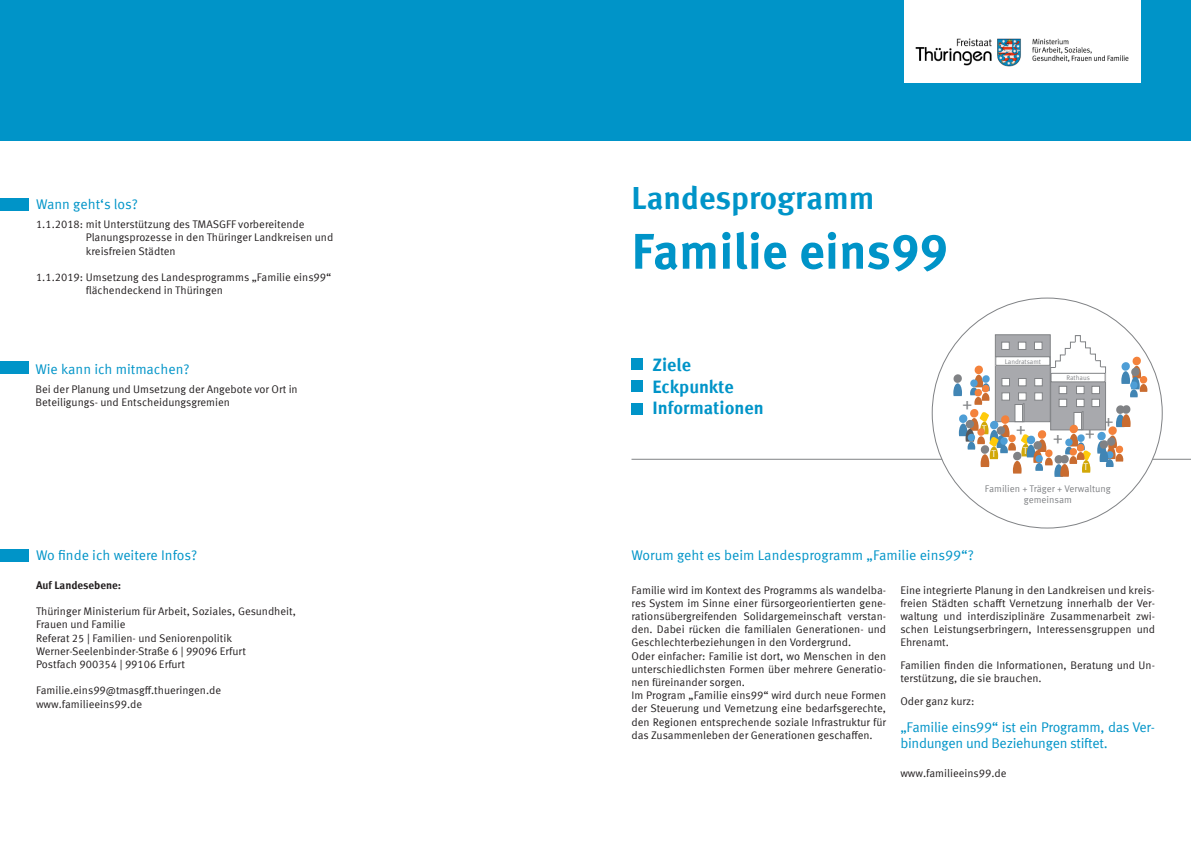
<style>
.page{position:relative;width:1191px;height:842px;background:#fff}
.page>*{position:absolute;margin:0;border:0;box-sizing:border-box;transform-origin:0 0}
.t1{font:700 50px "Meta Offc Pro";color:#0094c8}
.t2{font:700 32px "Meta Offc Pro";color:#0094c8}
.t3{font:19.2px "Meta Offc Pro Norm";color:#808285}
.t4{font:700 18px/21.6px "Meta Offc Pro";color:#0094c8}
.t5{font:14px/16.8px "Meta Offc Pro Norm";letter-spacing:-.005em;color:#0094c8}
.t6{font:11px/13.2px "Meta Offc Pro Norm";color:#231f20}
.t7{font:700 11px "Meta Offc Pro";color:#231f20}
.t8{font:9.6px/11.6px "Meta Offc Pro Norm";color:#808285;text-align:center}
.t9{font:9.6px "Meta Offc Pro Norm";color:#fff}
.t10{font:6.7px "Meta Offc Pro Norm";color:#808285}
</style>
<div class="page">
<div style="left:0;top:0;width:1191px;height:140px;background:#0094c8"></div>
<div style="left:0;top:198px;width:28px;height:13px;background:#0094c8"></div>
<div style="left:631px;top:403px;width:12px;height:11px;background:#0094c8"></div>
<div style="left:631px;top:380px;width:12px;height:11px;background:#0094c8"></div>
<div style="left:631px;top:359px;width:12px;height:11px;background:#0094c8"></div>
<div style="left:0;top:361px;width:28px;height:13px;background:#0094c8"></div>
<div style="left:0;top:549px;width:28px;height:13px;background:#0094c8"></div>
<div style="left:904px;top:0;width:236px;height:82px;background:#fff"></div>
<img style="left:915px;top:38px;width:214px;height:29px">
<hr style="left:631px;top:459px;width:560px;height:1px;background:#808285">
<div style="left:932px;top:298px;width:230px;height:230px;background:#fff;border-radius:50%"></div>
<svg style="left:953px;top:335px;width:194px;height:142px"></svg>
<p class="t5" style="left:36px;top:195px;width:104px">Wann geht‘s los?</p>
<p class="t6" style="left:86px;top:217px;width:249px;text-indent:-50px">1.1.2018: mit Unterstützung des TMASGFF vorbereitende<br>Planungsprozesse in den Thüringer Landkreisen und kreisfreien Städten</p>
<p class="t6" style="left:86px;top:270px;width:247px;text-indent:-50px">1.1.2019: Umsetzung des Landesprogramms „Familie eins99“ flächendeckend in Thüringen</p>
<p class="t5" style="left:35px;top:359px;width:156px">Wie kann ich mitmachen?</p>
<p class="t6" style="left:35px;top:381px;width:264px">Bei der Planung und Umsetzung der Angebote vor Ort in<br>Beteiligungs- und Entscheidungsgremien</p>
<p class="t5" style="left:36px;top:546px;width:163px">Wo finde ich weitere Infos?</p>
<p class="t7" style="left:36px;top:576px;width:87px">Auf Landesebene:</p>
<p class="t6" style="left:36px;top:604px;width:261px">Thüringer Ministerium für Arbeit, Soziales, Gesundheit, Frauen und Familie<br>Referat 25 | Familien- und Seniorenpolitik Werner-Seelenbinder-Straße 6 | 99096 Erfurt<br>Postfach 900354 | 99106 Erfurt</p>
<p class="t6" style="left:36px;top:683px;width:187px">Familie.eins99@tmasgff.thueringen.de www.familieeins99.de</p>
<h2 class="t2" style="left:631px;top:173px;width:244px">Landesprogramm</h2>
<h1 class="t1" style="left:631px;top:212px;width:318px">Familie eins99</h1>
<h3 class="t4" style="left:652px;top:353px;width:113px">Ziele<br>Eckpunkte<br>Informationen</h3>
<h3 class="t3" style="left:962px;top:389px;width:12px">+</h3>
<p class="t10" style="left:1004px;top:356px;width:38px">Landratsamt</p>
<p class="t10" style="left:1066px;top:373px;width:25px">Rathaus</p>
<h3 class="t3" style="left:1103px;top:406px;width:12px">+</h3>
<p class="t9" style="left:981px;top:421px;width:6px">T</p>
<h3 class="t3" style="left:1016px;top:413px;width:12px">+</h3>
<h3 class="t3" style="left:1084px;top:418px;width:12px">+</h3>
<p class="t9" style="left:1083px;top:460px;width:6px">T</p>
<h3 class="t3" style="left:1052px;top:423px;width:12px">+</h3>
<p class="t9" style="left:1023px;top:444px;width:6px">T</p>
<p class="t9" style="left:991px;top:446px;width:6px">T</p>
<p class="t8" style="left:985px;top:482px;width:127px">Familien + Träger + Verwaltung gemeinsam</p>
<p class="t5" style="left:631px;top:546px;width:344px">Worum geht es beim Landesprogramm „Familie eins99“?</p>
<p class="t6" style="left:631px;top:582px;width:256px">Familie wird im Kontext des Programms als wandelba&shy;res System im Sinne einer fürsorgeorientierten gene&shy;rationsübergreifenden Solidargemeinschaft verstan&shy;den. Dabei rücken die familialen Generationen- und Geschlechterbeziehungen in den Vordergrund.<br>Oder einfacher: Familie ist dort, wo Menschen in den unterschiedlichsten Formen über mehrere Generatio&shy;nen füreinander sorgen.<br>Im Program „Familie eins99“ wird durch neue Formen der Steuerung und Vernetzung eine bedarfsgerechte, den Regionen entsprechende soziale Infrastruktur für das Zusammenleben der Generationen geschaffen.</p>
<p class="t6" style="left:900px;top:582px;width:256px;text-align:justify">Eine integrierte Planung in den Landkreisen und kreis&shy;freien Städten schafft Vernetzung innerhalb der Ver&shy;waltung und interdisziplinäre Zusammenarbeit zwi&shy;schen Leistungserbringern, Interessensgruppen und Ehrenamt.</p>
<p class="t6" style="left:900px;top:658px;width:256px">Familien finden die Informationen, Beratung und Un&shy;terstützung, die sie brauchen.</p>
<p class="t6" style="left:900px;top:694px;width:76px">Oder ganz kurz:</p>
<p class="t5" style="left:900px;top:717px;width:256px">„Familie eins99“ ist ein Programm, das Ver&shy;bindungen und Beziehungen stiftet.</p>
<p class="t6" style="left:900px;top:765px;width:108px">www.familieeins99.de</p>
</div>
